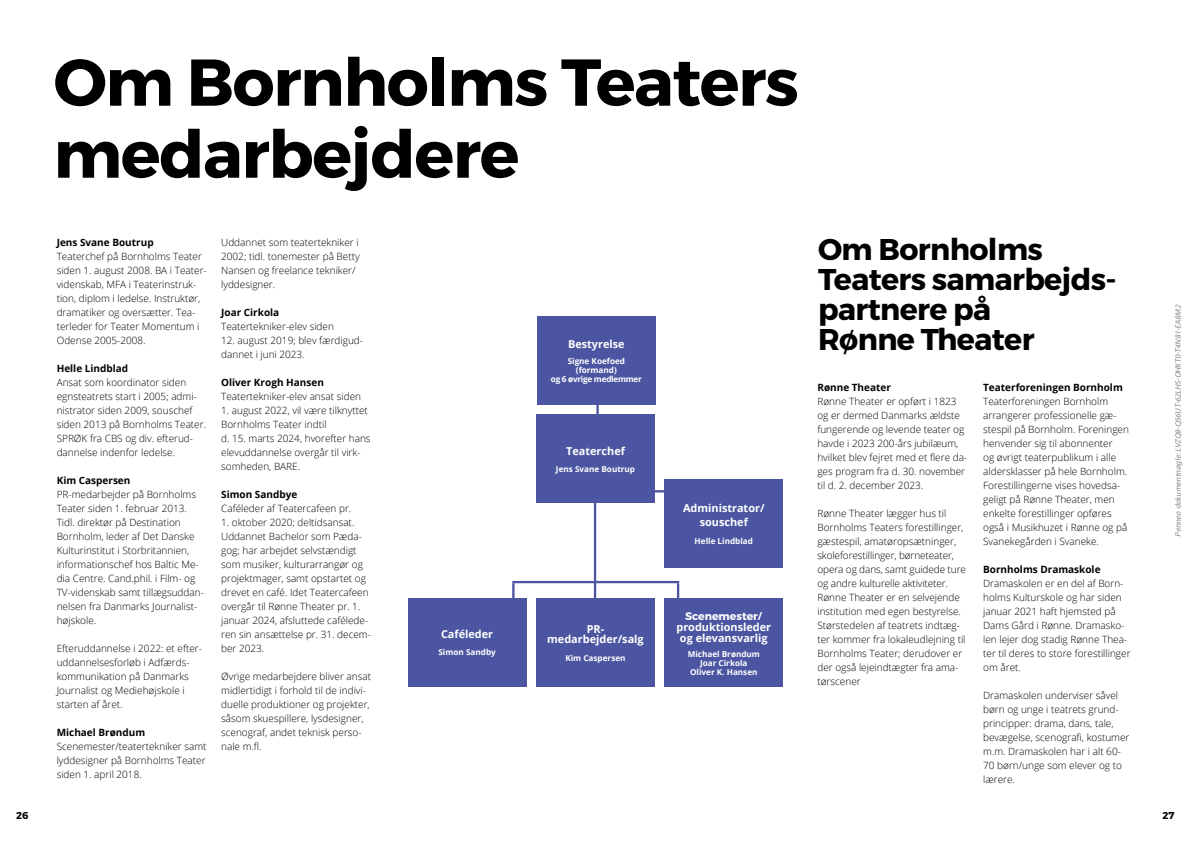
<style>
.page{position:relative;width:1191px;height:842px;background:#fff}
.page>*{position:absolute;margin:0;border:0;box-sizing:border-box;transform-origin:0 0}
.t1{font:700 66px/72px "Montserrat";letter-spacing:-.02em;color:#000}
.t2{font:700 30px/30px "Montserrat";letter-spacing:-.02em;color:#000}
.t3{font:700 10.9px/10.9px "Open Sans";color:#fff;text-align:center}
.t4{font:700 10.9px "Montserrat";color:#fff}
.t5{font:300 10px/14px "Open Sans";color:#000}
.t6{font:700 10px "Open Sans";color:#000}
.t7{font:700 10px "Montserrat";color:#000}
.t8{font:700 8.2px/9.1px "Open Sans";color:#fff;text-align:center}
.t9{font:italic 8px "Myriad Pro";color:#888}
.s1{font-family:"Open Sans"}
</style>
<div class="page">
<div style="left:537px;top:316px;width:118px;height:89px;background:#4b55a1"></div>
<hr style="left:596px;top:393px;width:3px;height:36px;background:#4b55a1">
<hr style="left:594px;top:499px;width:2px;height:109px;background:#4b55a1">
<hr style="left:643px;top:490px;width:33px;height:2px;background:#4b55a1">
<hr style="left:512px;top:581px;width:167px;height:2px;background:#4b55a1">
<div style="left:536px;top:414px;width:119px;height:89px;background:#4b55a1"></div>
<div style="left:408px;top:598px;width:118px;height:89px;background:#4b55a1"></div>
<div style="left:664px;top:479px;width:119px;height:89px;background:#4b55a1"></div>
<hr style="left:677px;top:583px;width:2px;height:20px;background:#4b55a1">
<hr style="left:512px;top:583px;width:2px;height:20px;background:#4b55a1">
<div style="left:536px;top:598px;width:118px;height:89px;background:#4b55a1"></div>
<div style="left:664px;top:598px;width:119px;height:89px;background:#4b55a1"></div>
<h1 class="t1" style="left:54px;top:47px;width:746px">Om Bornholms Teaters medarbejdere</h1>
<p class="t6" style="left:57px;top:235px;width:98px">Jens Svane Boutrup</p>
<p class="t5" style="left:57px;top:249px;width:151px">Teaterchef på Bornholms Teater siden 1. august 2008. BA i Teater&shy;videnskab, MFA i Teaterinstruk&shy;tion, diplom i ledelse. Instruktør, dramatiker og oversætter. Tea&shy;terleder for Teater Momentum i<br>Odense 2005-2008.</p>
<p class="t6" style="left:57px;top:361px;width:73px">Helle Lindblad</p>
<p class="t5" style="left:57px;top:375px;width:151px">Ansat som koordinator siden egnsteatrets start i 2005; admi&shy;nistrator siden 2009, souschef siden 2013 på Bornholms Teater.<br>SPRØK fra CBS og div. efterud&shy;dannelse indenfor ledelse.</p>
<p class="t6" style="left:57px;top:473px;width:75px">Kim Caspersen</p>
<p class="t5" style="left:57px;top:487px;width:149px">PR-medarbejder på Bornholms<br>Teater siden 1. februar 2013.<br>Tidl. direktør på Destination<br>Bornholm, leder af Det Danske<br>Kulturinstitut i Storbritannien, informationschef hos Baltic Me&shy;dia Centre. Cand.phil. i Film- og<br>TV-videnskab samt tillægsuddan&shy;nelsen fra Danmarks Journalist&shy;højskole.</p>
<p class="t5" style="left:57px;top:642px;width:147px">Efteruddannelse i 2022: et efter&shy;uddannelsesforløb i Adfærds&shy;kommunikation på Danmarks<br>Journalist og Mediehøjskole i starten af året.</p>
<p class="t6" style="left:57px;top:725px;width:90px">Michael Brøndum</p>
<p class="t5" style="left:57px;top:739px;width:151px;text-align:justify">Scenemester/teatertekniker samt lyddesigner på Bornholms Teater siden 1. april 2018.</p>
<p class="t5" style="left:221px;top:235px;width:140px">Uddannet som teatertekniker i<br>2002; tidl. tonemester på Betty<br>Nansen og freelance tekniker/ lyddesigner.</p>
<p class="t6" style="left:221px;top:305px;width:60px">Joar Cirkola</p>
<p class="t5" style="left:221px;top:320px;width:114px">Teatertekniker-elev siden</p>
<p class="t5" style="left:221px;top:334px;width:143px">12. august 2019; blev færdigud&shy;dannet i juni 2023.</p>
<p class="t6" style="left:221px;top:375px;width:104px">Oliver Krogh Hansen</p>
<p class="t5" style="left:221px;top:390px;width:141px">Teatertekniker-elev ansat siden</p>
<p class="t5" style="left:221px;top:403px;width:151px">1. august 2022, vil være tilknyttet<br>Bornholms Teater indtil<br>d. 15. marts 2024, hvorefter hans elevuddannelse overgår til virk&shy;somheden, BARE.</p>
<p class="t6" style="left:221px;top:487px;width:78px">Simon Sandbye</p>
<p class="t5" style="left:221px;top:501px;width:132px">Caféleder af Teatercafeen pr.</p>
<p class="t5" style="left:221px;top:516px;width:151px">1. oktober 2020; deltidsansat.<br>Uddannet Bachelor som Pæda&shy;gog; har arbejdet selvstændigt som musiker, kulturarrangør og projektmager, samt opstartet og drevet en café. Idet Teatercafeen overgår til Rønne Theater pr. 1. januar 2024, afsluttede cafélede&shy;ren sin ansættelse pr. 31. decem&shy;ber 2023.</p>
<p class="t5" style="left:221px;top:669px;width:151px">Øvrige medarbejdere bliver ansat midlertidigt i forhold til de indivi&shy;duelle produktioner og projekter, såsom skuespillere, lysdesigner, scenograf, andet teknisk perso&shy;nale m.fl.</p>
<p class="t3" style="left:441px;top:628px;width:54px">Caféleder</p>
<p class="t8" style="left:438px;top:648px;width:59px">Simon Sandby</p>
<p class="t3" style="left:568px;top:339px;width:58px">Bestyrelse</p>
<p class="t8" style="left:551px;top:356px;width:93px">Signe Koefoed (formand)<br>og 6 øvrige medlemmer</p>
<p class="t3" style="left:566px;top:445px;width:60px">Teaterchef</p>
<p class="t8" style="left:556px;top:464px;width:81px">Jens Svane Boutrup</p>
<p class="t3" style="left:547px;top:624px;width:98px">PR&shy;medarbejder/salg</p>
<p class="t8" style="left:565px;top:653px;width:62px">Kim Caspersen</p>
<p class="t3" style="left:683px;top:501px;width:83px;line-height:13.9px">Administrator/ souschef</p>
<p class="t8" style="left:694px;top:536px;width:60px">Helle Lindblad</p>
<p class="t4" style="left:685px;top:610px;width:79px">Scenemester<span class="s1">/</span></p>
<p class="t3" style="left:676px;top:621px;width:96px">produktionsleder og elevansvarlig</p>
<p class="t8" style="left:687px;top:650px;width:74px">Michael Brøndum<br>Joar Cirkola<br>Oliver K. Hansen</p>
<h2 class="t2" style="left:818px;top:235px;width:300px">Om Bornholms<br>Teaters samarbejds&shy;partnere på<br>Rønne Theater</h2>
<p class="t6" style="left:817px;top:380px;width:75px">Rønne Theater</p>
<p class="t5" style="left:817px;top:394px;width:151px">Rønne Theater er opført i 1823 og er dermed Danmarks ældste fungerende og levende teater og havde i 2023 200-års jubilæum, hvilket blev fejret med et flere da&shy;ges program fra d. 30. november til d. 2. december 2023.</p>
<p class="t5" style="left:817px;top:506px;width:150px">Rønne Theater lægger hus til<br>Bornholms Teaters forestillinger, gæstespil, amatøropsætninger, skoleforestillinger, børneteater, opera og dans, samt guidede ture og andre kulturelle aktiviteter.<br>Rønne Theater er en selvejende institution med egen bestyrelse.<br>Størstedelen af teatrets indtæg&shy;ter kommer fra lokaleudlejning til<br>Bornholms Teater; derudover er der også lejeindtægter fra ama&shy;tørscener</p>
<p class="t6" style="left:983px;top:380px;width:141px">Teaterforeningen Bornholm</p>
<p class="t5" style="left:983px;top:394px;width:147px">Teaterforeningen Bornholm arrangerer professionelle gæ&shy;stespil på Bornholm. Foreningen henvender sig til abonnenter<br>og øvrigt teaterpublikum i alle aldersklasser på hele Bornholm.<br>Forestillingerne vises hovedsa&shy;geligt på Rønne Theater, men enkelte forestillinger opføres også i Musikhuzet i Rønne og på<br>Svanekegården i Svaneke.</p>
<p class="t6" style="left:983px;top:562px;width:119px">Bornholms Dramaskole</p>
<p class="t5" style="left:983px;top:576px;width:149px">Dramaskolen er en del af Born&shy;holms Kulturskole og har siden januar 2021 haft hjemsted på<br>Dams Gård i Rønne. Dramasko&shy;len lejer dog stadig Rønne Thea&shy;ter til deres to store forestillinger om året.</p>
<p class="t5" style="left:983px;top:688px;width:148px">Dramaskolen underviser såvel børn og unge i teatrets grund&shy;principper: drama, dans, tale, bevægelse, scenografi, kostumer m.m. Dramaskolen har i alt 60-<br>70 børn/unge som elever og to lærere.</p>
<p class="t9" style="left:1175px;top:537px;width:235px;rotate:-90deg">Penneo dokumentnøgle:LVZQ8-Q56UT-62LHS-OHKT0-T4N81-EA8M2</p>
<p class="t7" style="left:16px;top:810px;width:14px">26</p>
<p class="t7" style="left:1162px;top:810px;width:13px">27</p>
</div>
